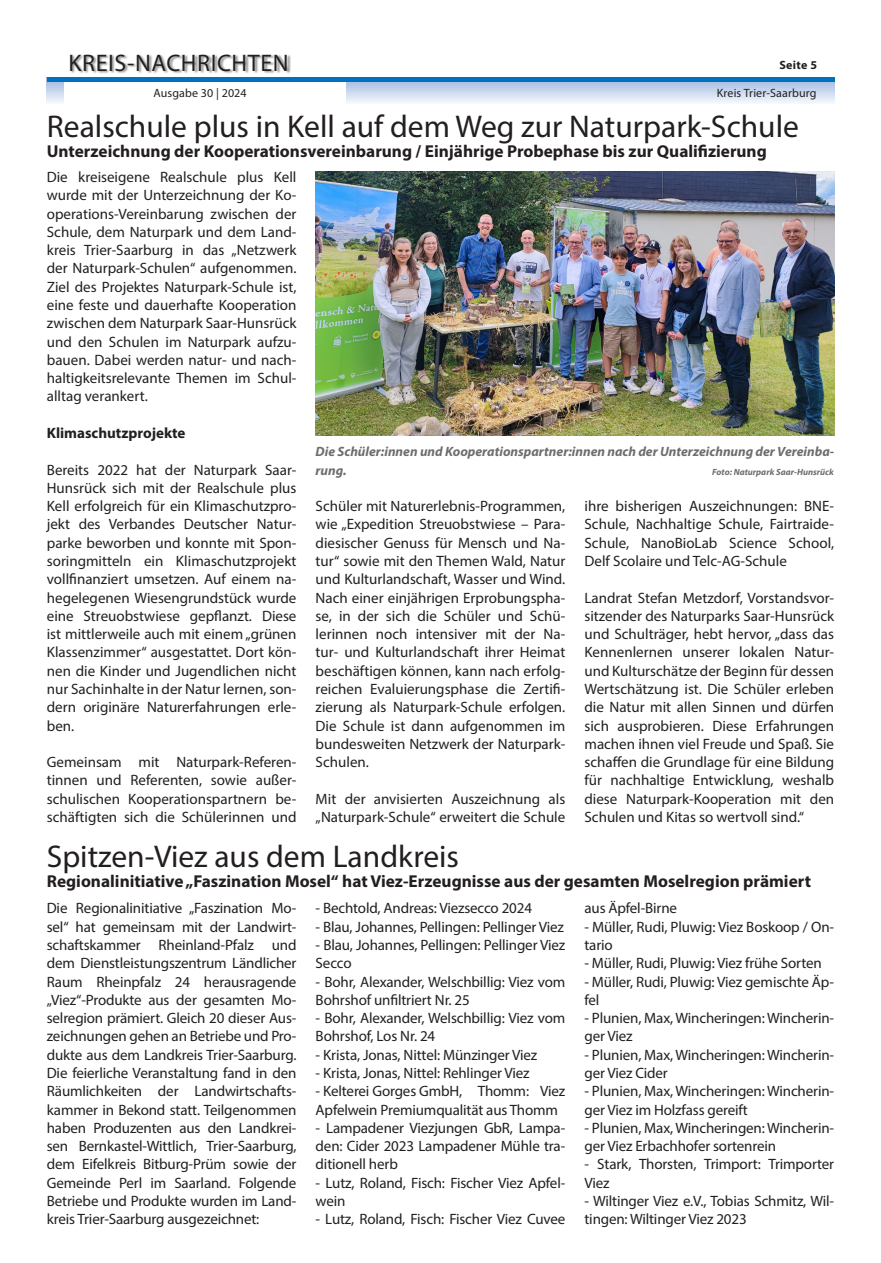
<style>
.page{position:relative;width:881px;height:1263px;background:#fff}
.page>*{position:absolute;margin:0;border:0;box-sizing:border-box;transform-origin:0 0}
.Headline{font:31.5px "Myriad Pro";color:#231f20}
.t1{font:24px "Myriad Pro";letter-spacing:.025em;color:#231f20}
.Subline{font:700 17.25px "Myriad Pro";color:#231f20}
.Fließtext{font:15px/18.3px "Myriad Pro";letter-spacing:-.01em;color:#231f20}
.Fließtext-2{font:700 15px "Myriad Pro";color:#231f20}
.Bilduntertitel{font:italic 700 13.5px/18.3px "Myriad Pro";color:#6c6d70}
.t2{font:12px "Myriad Pro";letter-spacing:.01em;color:#231f20}
.t3{font:700 12px "Myriad Pro";letter-spacing:.025em;color:#231f20}
.Bilduntertitel-2{font:italic 700 9px "Myriad Pro";color:#6c6d70}
</style>
<div class="page">
<svg style="left:47px;top:82px;width:786px;height:21px;background:#cedbef"></svg>
<div style="left:64px;top:0;width:281px;height:113px;background:#fff"></div>
<div style="left:71px;top:54px;width:220px;height:20px;background:#231f20;opacity:.5"></div>
<hr style="left:47px;top:78px;width:786px;height:4px;background:#0072bc">
<img style="left:315px;top:172px;width:518px;height:263px">
<h2 class="t1" style="left:68px;top:48px;width:221px">KREIS-NACHRICHTEN</h2>
<p class="t3" style="left:779px;top:57px;width:39px">Seite 5</p>
<p class="t2" style="left:153px;top:86px;width:95px">Ausgabe 30 | 2024</p>
<p class="Headline" style="left:47px;top:107px;width:753px">Realschule plus in Kell auf dem Weg zur Naturpark-Schule</p>
<p class="Subline" style="left:47px;top:140px;width:721px">Unterzeichnung der Kooperationsvereinbarung / Einjährige Probephase bis zur Qualifizierung</p>
<p class="Fließtext" style="left:47px;top:168px;width:251px;text-align:justify">Die kreiseigene Realschule plus Kell wurde mit der Unterzeichnung der Ko&shy;operations-Vereinbarung zwischen der Schule, dem Naturpark und dem Land&shy;kreis Trier-Saarburg in das „Netzwerk der Naturpark-Schulen“ aufgenommen.<br>Ziel des Projektes Naturpark-Schule ist, eine feste und dauerhafte Kooperation zwischen dem Naturpark Saar-Hunsrück und den Schulen im Naturpark aufzu&shy;bauen. Dabei werden natur- und nach&shy;haltigkeitsrelevante Themen im Schul&shy;alltag verankert.</p>
<p class="Fließtext-2" style="left:47px;top:423px;width:140px">Klimaschutzprojekte</p>
<p class="Fließtext" style="left:47px;top:460px;width:251px;text-align:justify">Bereits 2022 hat der Naturpark Saar-Hunsrück sich mit der Realschule plus Kell erfolgreich für ein Klimaschutzpro&shy;jekt des Verbandes Deutscher Natur&shy;parke beworben und konnte mit Spon&shy;soringmitteln ein Klimaschutzprojekt vollfinanziert umsetzen. Auf einem na&shy;hegelegenen Wiesengrundstück wurde eine Streuobstwiese gepflanzt. Diese ist mittlerweile auch mit einem „grünen Klassenzimmer“ ausgestattet. Dort kön&shy;nen die Kinder und Jugendlichen nicht nur Sachinhalte in der Natur lernen, son&shy;dern originäre Naturerfahrungen erle&shy;ben.</p>
<p class="Fließtext" style="left:47px;top:753px;width:251px;text-align:justify">Gemeinsam mit Naturpark-Referen&shy;tinnen und Referenten, sowie außer&shy;schulischen Kooperationspartnern be&shy;schäftigten sich die Schülerinnen und</p>
<p class="t2" style="left:716px;top:86px;width:101px">Kreis Trier-Saarburg</p>
<p class="Bilduntertitel" style="left:315px;top:442px;width:520px">Die Schüler:innen und Kooperationspartner:innen nach der Unterzeichnung der Vereinba&shy;rung.</p>
<p class="Bilduntertitel-2" style="left:711px;top:466px;width:123px">Foto: Naturpark Saar-Hunsrück</p>
<p class="Fließtext" style="left:315px;top:497px;width:251px;text-align:justify">Schüler mit Naturerlebnis-Programmen, wie „Expedition Streuobstwiese – Para&shy;diesischer Genuss für Mensch und Na&shy;tur“ sowie mit den Themen Wald, Natur und Kulturlandschaft, Wasser und Wind.<br>Nach einer einjährigen Erprobungspha&shy;se, in der sich die Schüler und Schü&shy;lerinnen noch intensiver mit der Na&shy;tur- und Kulturlandschaft ihrer Heimat beschäftigen können, kann nach erfolg&shy;reichen Evaluierungsphase die Zertifi&shy;zierung als Naturpark-Schule erfolgen.<br>Die Schule ist dann aufgenommen im bundesweiten Netzwerk der Naturpark-Schulen.</p>
<p class="Fließtext" style="left:315px;top:789px;width:251px">Mit der anvisierten Auszeichnung als „Naturpark-Schule“ erweitert die Schule</p>
<p class="Fließtext" style="left:584px;top:497px;width:251px;text-align:justify">ihre bisherigen Auszeichnungen: BNE-Schule, Nachhaltige Schule, Fairtraide-Schule, NanoBioLab Science School, Delf Scolaire und Telc-AG-Schule</p>
<p class="Fließtext" style="left:584px;top:588px;width:251px;text-align:justify">Landrat Stefan Metzdorf, Vorstandsvor&shy;sitzender des Naturparks Saar-Hunsrück und Schulträger, hebt hervor, „dass das Kennenlernen unserer lokalen Natur&shy;und Kulturschätze der Beginn für dessen Wertschätzung ist. Die Schüler erleben die Natur mit allen Sinnen und dürfen sich ausprobieren. Diese Erfahrungen machen ihnen viel Freude und Spaß. Sie schaffen die Grundlage für eine Bildung für nachhaltige Entwicklung, weshalb diese Naturpark-Kooperation mit den Schulen und Kitas so wertvoll sind.“</p>
<p class="Headline" style="left:47px;top:837px;width:413px">Spitzen-Viez aus dem Landkreis</p>
<p class="Subline" style="left:47px;top:870px;width:765px">Regionalinitiative „Faszination Mosel“ hat Viez-Erzeugnisse aus der gesamten Moselregion prämiert</p>
<p class="Fließtext" style="left:47px;top:899px;width:251px;text-align:justify">Die Regionalinitiative „Faszination Mo&shy;sel“ hat gemeinsam mit der Landwirt&shy;schaftskammer Rheinland-Pfalz und dem Dienstleistungszentrum Ländlicher Raum Rheinpfalz 24 herausragende „Viez“-Produkte aus der gesamten Mo&shy;selregion prämiert. Gleich 20 dieser Aus&shy;zeichnungen gehen an Betriebe und Pro&shy;dukte aus dem Landkreis Trier-Saarburg.<br>Die feierliche Veranstaltung fand in den Räumlichkeiten der Landwirtschafts&shy;kammer in Bekond statt. Teilgenommen haben Produzenten aus den Landkrei&shy;sen Bernkastel-Wittlich, Trier-Saarburg, dem Eifelkreis Bitburg-Prüm sowie der Gemeinde Perl im Saarland. Folgende Betriebe und Produkte wurden im Land&shy;kreis Trier-Saarburg ausgezeichnet:</p>
<p class="Fließtext" style="left:315px;top:899px;width:218px">- Bechtold, Andreas: Viezsecco 2024</p>
<p class="Fließtext" style="left:584px;top:899px;width:94px">aus Äpfel-Birne</p>
<p class="Fließtext" style="left:584px;top:917px;width:251px">- Müller, Rudi, Pluwig: Viez Boskoop / On&shy;tario</p>
<p class="Fließtext" style="left:584px;top:954px;width:239px">- Müller, Rudi, Pluwig: Viez frühe Sorten</p>
<p class="Fließtext" style="left:584px;top:972px;width:251px">- Müller, Rudi, Pluwig: Viez gemischte Äp&shy;fel</p>
<p class="Fließtext" style="left:584px;top:1009px;width:251px">- Plunien, Max, Wincheringen: Wincherin&shy;ger Viez</p>
<p class="Fließtext" style="left:584px;top:1045px;width:251px">- Plunien, Max, Wincheringen: Wincherin&shy;ger Viez Cider</p>
<p class="Fließtext" style="left:584px;top:1082px;width:251px">- Plunien, Max, Wincheringen: Wincherin&shy;ger Viez im Holzfass gereift</p>
<p class="Fließtext" style="left:584px;top:1118px;width:251px">- Plunien, Max, Wincheringen: Wincherin&shy;ger Viez Erbachhofer sortenrein</p>
<p class="Fließtext" style="left:584px;top:1155px;width:251px">- Stark, Thorsten, Trimport: Trimporter<br>Viez</p>
<p class="Fließtext" style="left:584px;top:1191px;width:251px">- Wiltinger Viez e.V., Tobias Schmitz, Wil&shy;tingen: Wiltinger Viez 2023</p>
<p class="Fließtext" style="left:315px;top:917px;width:249px">- Blau, Johannes, Pellingen: Pellinger Viez</p>
<p class="Fließtext" style="left:315px;top:935px;width:251px">- Blau, Johannes, Pellingen: Pellinger Viez<br>Secco</p>
<p class="Fließtext" style="left:315px;top:972px;width:251px">- Bohr, Alexander, Welschbillig: Viez vom<br>Bohrshof unfiltriert Nr. 25</p>
<p class="Fließtext" style="left:315px;top:1009px;width:251px">- Bohr, Alexander, Welschbillig: Viez vom<br>Bohrshof, Los Nr. 24</p>
<p class="Fließtext" style="left:315px;top:1045px;width:223px">- Krista, Jonas, Nittel: Münzinger Viez</p>
<p class="Fließtext" style="left:315px;top:1063px;width:215px">- Krista, Jonas, Nittel: Rehlinger Viez</p>
<p class="Fließtext" style="left:315px;top:1082px;width:251px">- Kelterei Gorges GmbH, Thomm: Viez<br>Apfelwein Premiumqualität aus Thomm</p>
<p class="Fließtext" style="left:315px;top:1118px;width:251px;text-align:justify">- Lampadener Viezjungen GbR, Lampa&shy;den: Cider 2023 Lampadener Mühle tra&shy;ditionell herb</p>
<p class="Fließtext" style="left:315px;top:1173px;width:251px">- Lutz, Roland, Fisch: Fischer Viez Apfel&shy;wein</p>
<p class="Fließtext" style="left:315px;top:1210px;width:251px">- Lutz, Roland, Fisch: Fischer Viez Cuvee</p>
</div>
